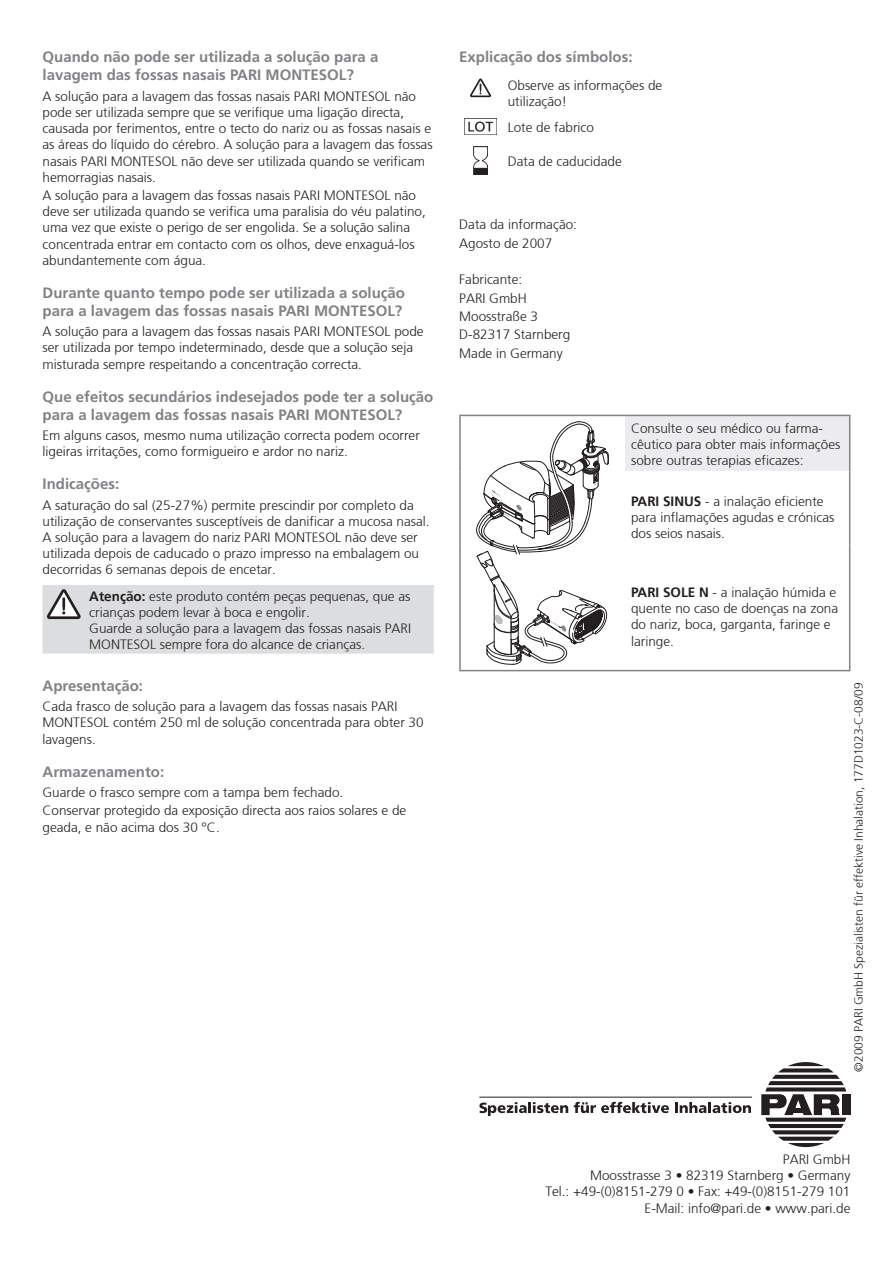
<style>
.page{position:relative;width:893px;height:1263px;background:#fff}
.page>*{position:absolute;margin:0;border:0;box-sizing:border-box;transform-origin:0 0}
.t1{font:700 15px/18px "Frutiger LT Std";color:#808285}
.t2{font:300 13.5px/16.2px "Frutiger";color:#231f20}
.t3{font:300 12px "Frutiger";color:#231f20}
.s1{font-weight:700}
</style>
<div class="page">
<div style="left:43px;top:585px;width:391px;height:69px;background:#dcdddf"></div>
<svg style="left:470px;top:79px;width:21px;height:18px"></svg>
<img style="left:465px;top:118px;width:31px;height:17px">
<img style="left:473px;top:147px;width:15px;height:27px">
<div style="left:625px;top:415px;width:225px;height:56px;background:#ececee"></div>
<hr style="left:459px;top:415px;width:166px;height:1px;background:#808285">
<hr style="left:459px;top:416px;width:2px;height:55px;background:#808285">
<hr style="left:459px;top:471px;width:2px;height:73px;background:#808285">
<hr style="left:849px;top:471px;width:1px;height:73px;background:#808285">
<hr style="left:459px;top:544px;width:2px;height:126px;background:#808285">
<hr style="left:849px;top:544px;width:1px;height:126px;background:#808285">
<hr style="left:459px;top:670px;width:166px;height:1px;background:#808285">
<hr style="left:625px;top:670px;width:225px;height:1px;background:#808285">
<hr style="left:625px;top:415px;width:225px;height:1px;background:#808285">
<hr style="left:849px;top:416px;width:1px;height:55px;background:#808285">
<svg style="left:476px;top:421px;width:133px;height:244px"></svg>
<div style="left:842px;top:1094px;width:8px;height:21px;background:#231f20"></div>
<svg style="left:761px;top:1062px;width:85px;height:85px"></svg>
<hr style="left:479px;top:1097px;width:273px;height:1px;background:#231f20">
<svg style="left:479px;top:1102px;width:89px;height:14px"></svg>
<svg style="left:574px;top:1102px;width:95px;height:11px"></svg>
<svg style="left:675px;top:1102px;width:76px;height:11px"></svg>
<p class="t1" style="left:43px;top:48px;width:337px">Quando não pode ser utilizada a solução para a lavagem das fossas nasais PARI MONTESOL?</p>
<p class="t2" style="left:43px;top:88px;width:392px">A solução para a lavagem das fossas nasais PARI MONTESOL não pode ser utilizada sempre que se verifique uma ligação directa, causada por ferimentos, entre o tecto do nariz ou as fossas nasais e as áreas do líquido do cérebro. A solução para a lavagem das fossas nasais PARI MONTESOL não deve ser utilizada quando se verificam hemorragias nasais.</p>
<p class="t2" style="left:43px;top:187px;width:385px">A solução para a lavagem das fossas nasais PARI MONTESOL não deve ser utilizada quando se verifica uma paralisia do véu palatino, uma vez que existe o perigo de ser engolida. Se a solução salina concentrada entrar em contacto com os olhos, deve enxaguá-los abundantemente com água.</p>
<p class="t1" style="left:43px;top:284px;width:364px">Durante quanto tempo pode ser utilizada a solução para a lavagem das fossas nasais PARI MONTESOL?</p>
<p class="t2" style="left:43px;top:324px;width:383px">A solução para a lavagem das fossas nasais PARI MONTESOL pode ser utilizada por tempo indeterminado, desde que a solução seja misturada sempre respeitando a concentração correcta.</p>
<p class="t1" style="left:43px;top:387px;width:392px">Que efeitos secundários indesejados pode ter a solução para a lavagem das fossas nasais PARI MONTESOL?</p>
<p class="t2" style="left:43px;top:427px;width:379px">Em alguns casos, mesmo numa utilização correcta podem ocorrer ligeiras irritações, como formigueiro e ardor no nariz.</p>
<p class="t1" style="left:43px;top:475px;width:78px">Indicações:</p>
<p class="t2" style="left:43px;top:497px;width:389px">A saturação do sal (25-27%) permite prescindir por completo da utilização de conservantes susceptíveis de danificar a mucosa nasal.<br>A solução para a lavagem do nariz PARI MONTESOL não deve ser utilizada depois de caducado o prazo impresso na embalagem ou decorridas 6 semanas depois de encetar.</p>
<p class="t2" style="left:89px;top:588px;width:323px"><span class="s1">Atenção:</span> este produto contém peças pequenas, que as crianças podem levar à boca e engolir.<br>Guarde a solução para a lavagem das fossas nasais PARI MONTESOL sempre fora do alcance de crianças.</p>
<p class="t1" style="left:43px;top:677px;width:102px">Apresentação:</p>
<p class="t2" style="left:43px;top:698px;width:383px">Cada frasco de solução para a lavagem das fossas nasais PARI<br>MONTESOL contém 250 ml de solução concentrada para obter 30 lavagens.</p>
<p class="t1" style="left:43px;top:762px;width:123px">Armazenamento:</p>
<p class="t2" style="left:43px;top:783px;width:365px;line-height:18.3px">Guarde o frasco sempre com a tampa bem fechado.<br>Conservar protegido da exposição directa aos raios solares e de</p>
<p class="t2" style="left:43px;top:819px;width:179px">geada, e não acima dos 30 °C.</p>
<p class="t1" style="left:459px;top:48px;width:175px">Explicação dos símbolos:</p>
<p class="t2" style="left:508px;top:77px;width:156px">Observe as informações de utilização!</p>
<p class="t2" style="left:508px;top:120px;width:88px">Lote de fabrico</p>
<p class="t2" style="left:508px;top:154px;width:116px">Data de caducidade</p>
<p class="t2" style="left:459px;top:216px;width:119px;line-height:18.3px">Data da informação:<br>Agosto de 2007</p>
<p class="t2" style="left:459px;top:270px;width:113px;line-height:18.3px">Fabricante:<br>PARI GmbH<br>Moosstraße 3<br>D-82317 Starnberg<br>Made in Germany</p>
<p class="t2" style="left:631px;top:420px;width:211px">Consulte o seu médico ou farma&shy;cêutico para obter mais informações sobre outras terapias eficazes:</p>
<p class="t2" style="left:631px;top:493px;width:205px"><span class="s1">PARI SINUS</span> - a inalação eficiente para inflamações agudas e crónicas dos seios nasais.</p>
<p class="t2" style="left:631px;top:584px;width:209px"><span class="s1">PARI SOLE N</span> - a inalação húmida e quente no caso de doenças na zona do nariz, boca, garganta, faringe e laringe.</p>
<p class="t3" style="left:852px;top:1071px;width:391px;rotate:-90deg">©2009 PARI GmbH Spezialisten für effektive Inhalation, 177D1023-C-08/09</p>
<p class="t2" style="left:545px;top:1151px;width:307px;text-align:right">PARI GmbH<br>Moosstrasse 3 • 82319 Starnberg • Germany<br>Tel.: +49-(0)8151-279 0 • Fax: +49-(0)8151-279 101<br>E-Mail: info@pari.de • www.pari.de</p>
</div>
